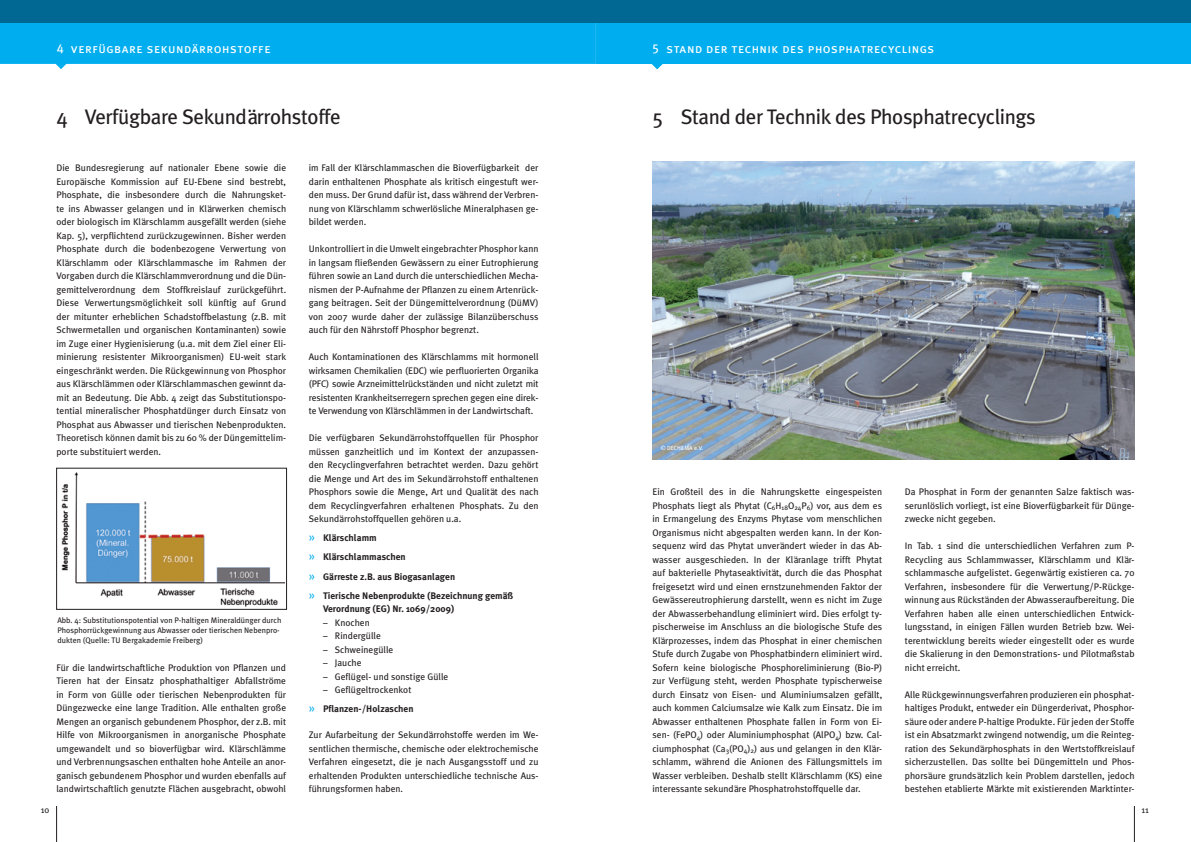
<style>
.page{position:relative;width:1191px;height:842px;background:#fff}
.page>*{position:absolute;margin:0;border:0;box-sizing:border-box;transform-origin:0 0}
.t1{font:21px "Meta Plus";letter-spacing:-.02em;color:#231f20}
.t2{font:13px "Meta Plus Book Caps";letter-spacing:.035em;color:#fff}
.t3{font:9.5px/13.5px "Meta Plus";color:#231f20;text-align:justify}
.t4{font:700 9.5px/19.2px "Meta Plus";color:#231f20}
.t5{font:9px "Meta Plus";color:#231f20}
.t6{font:8px/10px "Meta Plus";color:#231f20}
.t7{font:6px "Meta Plus";letter-spacing:.005em;color:#fff}
.s1{font-weight:400;font-size:12px;color:#00aeef}
.s2{font-weight:400}
</style>
<div class="page">
<svg style="left:0;top:23px;width:595px;height:46px;background:#1bb6f0"></svg>
<svg style="left:595px;top:23px;width:596px;height:46px;background:#1bb6f0"></svg>
<hr style="left:1134px;top:806px;width:1px;height:36px;background:#231f20">
<div style="left:595px;top:0;width:596px;height:23px;background:#006893"></div>
<hr style="left:56px;top:806px;width:1px;height:36px;background:#231f20">
<div style="left:0;top:0;width:595px;height:23px;background:#006893"></div>
<img style="left:61px;top:472px;width:223px;height:135px">
<div style="left:56px;top:468px;width:231px;height:141px;border:1px solid #231f20"></div>
<img style="left:652px;top:162px;width:482px;height:297px">
<h2 class="t2" style="left:57px;top:41px;width:215px">4 verfügbare sekundärrohstoffe</h2>
<h1 class="t1" style="left:56px;top:105px;width:286px">4 Verfügbare Sekundärrohstoffe</h1>
<p class="t3" style="left:56px;top:161px;width:231px">Die Bundesregierung auf nationaler Ebene sowie die Europäische Kommission auf EU-Ebene sind bestrebt, Phosphate, die insbesondere durch die Nahrungsket&shy;te ins Abwasser gelangen und in Klärwerken chemisch oder biologisch im Klärschlamm ausgefällt werden (siehe Kap. 5), verpflichtend zurückzugewinnen. Bisher werden Phosphate durch die bodenbezogene Verwertung von Klärschlamm oder Klärschlammasche im Rahmen der Vorgaben durch die Klärschlammverordnung und die Dün&shy;gemittelverordnung dem Stoffkreislauf zurückgeführt.<br>Diese Verwertungsmöglichkeit soll künftig auf Grund der mitunter erheblichen Schadstoffbelastung (z.B. mit Schwermetallen und organischen Kontaminanten) sowie im Zuge einer Hygienisierung (u.a. mit dem Ziel einer Eli&shy;minierung resistenter Mikroorganismen) EU-weit stark eingeschränkt werden. Die Rückgewinnung von Phosphor aus Klärschlämmen oder Klärschlammaschen gewinnt da&shy;mit an Bedeutung. Die Abb. 4 zeigt das Substitutionspo&shy;tential mineralischer Phosphatdünger durch Einsatz von Phosphat aus Abwasser und tierischen Nebenprodukten.<br>Theoretisch können damit bis zu 60 % der Düngemittelim&shy;porte substituiert werden.</p>
<p class="t6" style="left:57px;top:616px;width:226px">Abb. 4: Substitutionspotential von P-haltigen Mineraldünger durch<br>Phosphorrückgewinnung aus Abwasser oder tierischen Nebenpro&shy;dukten (Quelle: TU Bergakademie Freiberg)</p>
<p class="t3" style="left:56px;top:660px;width:231px">Für die landwirtschaftliche Produktion von Pflanzen und Tieren hat der Einsatz phosphathaltiger Abfallströme in Form von Gülle oder tierischen Nebenprodukten für Düngezwecke eine lange Tradition. Alle enthalten große Mengen an organisch gebundenem Phosphor, der z.B. mit Hilfe von Mikroorganismen in anorganische Phosphate umgewandelt und so bioverfügbar wird. Klärschlämme und Verbrennungsaschen enthalten hohe Anteile an anor&shy;ganisch gebundenem Phosphor und wurden ebenfalls auf landwirtschaftlich genutzte Flächen ausgebracht, obwohl</p>
<p class="t5" style="left:41px;top:805px;width:10px">10</p>
<p class="t3" style="left:309px;top:161px;width:231px">im Fall der Klärschlammaschen die Bioverfügbarkeit der darin enthaltenen Phosphate als kritisch eingestuft wer&shy;den muss. Der Grund dafür ist, dass während der Verbren&shy;nung von Klärschlamm schwerlösliche Mineralphasen ge&shy;bildet werden.</p>
<p class="t3" style="left:309px;top:242px;width:231px">Unkontrolliert in die Umwelt eingebrachter Phosphor kann in langsam fließenden Gewässern zu einer Eutrophierung führen sowie an Land durch die unterschiedlichen Mecha&shy;nismen der P-Aufnahme der Pflanzen zu einem Artenrück&shy;gang beitragen. Seit der Düngemittelverordnung (DüMV) von 2007 wurde daher der zulässige Bilanzüberschuss auch für den Nährstoff Phosphor begrenzt.</p>
<p class="t3" style="left:309px;top:350px;width:231px">Auch Kontaminationen des Klärschlamms mit hormonell wirksamen Chemikalien (EDC) wie perfluorierten Organika (PFC) sowie Arzneimittelrückständen und nicht zuletzt mit resistenten Krankheitserregern sprechen gegen eine direk&shy;te Verwendung von Klärschlämmen in der Landwirtschaft.</p>
<p class="t3" style="left:309px;top:431px;width:231px">Die verfügbaren Sekundärrohstoffquellen für Phosphor müssen ganzheitlich und im Kontext der anzupassen&shy;den Recyclingverfahren betrachtet werden. Dazu gehört die Menge und Art des im Sekundärrohstoff enthaltenen Phosphors sowie die Menge, Art und Qualität des nach dem Recyclingverfahren erhaltenen Phosphats. Zu den Sekundärrohstoffquellen gehören u.a.</p>
<p class="t4" style="left:309px;top:528px;width:206px"><span class="s1">»</span> Klärschlamm<br><span class="s1">»</span> Klärschlammaschen<br><span class="s1">»</span> Gärreste z.B. aus Biogasanlagen<br><span class="s1">»</span> Tierische Nebenprodukte (Bezeichnung gemäß</p>
<p class="t4" style="left:323px;top:599px;width:133px">Verordnung (EG) Nr. 1069/2009)</p>
<p class="t3" style="left:323px;top:616px;width:48px">– Knochen</p>
<p class="t3" style="left:323px;top:629px;width:59px">– Rindergülle</p>
<p class="t3" style="left:323px;top:643px;width:72px">– Schweinegülle</p>
<p class="t3" style="left:323px;top:656px;width:40px">– Jauche</p>
<p class="t3" style="left:323px;top:670px;width:127px">– Geflügel- und sonstige Gülle</p>
<p class="t4" style="left:309px;top:680px;width:106px;text-align:right"><span class="s2">– Geflügeltrockenkot<br></span><span class="s1">»</span> Pflanzen-/Holzaschen</p>
<p class="t3" style="left:309px;top:728px;width:231px">Zur Aufarbeitung der Sekundärrohstoffe werden im We&shy;sentlichen thermische, chemische oder elektrochemische Verfahren eingesetzt, die je nach Ausgangsstoff und zu erhaltenden Produkten unterschiedliche technische Aus&shy;führungsformen haben.</p>
<h2 class="t2" style="left:652px;top:41px;width:283px">5 stand der technik des phosphatrecyclings</h2>
<h1 class="t1" style="left:652px;top:105px;width:385px">5 Stand der Technik des Phosphatrecyclings</h1>
<p class="t7" style="left:661px;top:444px;width:44px">© DECHEMA e.V.</p>
<p class="t3" style="left:652px;top:485px;width:231px">Ein Großteil des in die Nahrungskette eingespeisten Phosphats liegt als Phytat (C<sub>6</sub>H<sub>18</sub>O<sub>24</sub>P<sub>6</sub>) vor, aus dem es in Ermangelung des Enzyms Phytase vom menschlichen Organismus nicht abgespalten werden kann. In der Kon&shy;sequenz wird das Phytat unverändert wieder in das Ab&shy;wasser ausgeschieden. In der Kläranlage trifft Phytat auf bakterielle Phytaseaktivität, durch die das Phosphat freigesetzt wird und einen ernstzunehmenden Faktor der Gewässereutrophierung darstellt, wenn es nicht im Zuge der Abwasserbehandlung eliminiert wird. Dies erfolgt ty&shy;pischerweise im Anschluss an die biologische Stufe des Klärprozesses, indem das Phosphat in einer chemischen Stufe durch Zugabe von Phosphatbindern eliminiert wird.<br>Sofern keine biologische Phosphoreliminierung (Bio-P) zur Verfügung steht, werden Phosphate typischerweise durch Einsatz von Eisen- und Aluminiumsalzen gefällt, auch kommen Calciumsalze wie Kalk zum Einsatz. Die im Abwasser enthaltenen Phosphate fallen in Form von Ei&shy;sen- (FePO<sub>4</sub>) oder Aluminiumphosphat (AlPO<sub>4</sub>) bzw. Cal&shy;ciumphosphat (Ca<sub>3</sub>(PO<sub>4</sub>)<sub>2</sub>) aus und gelangen in den Klär&shy;schlamm, während die Anionen des Fällungsmittels im Wasser verbleiben. Deshalb stellt Klärschlamm (KS) eine interessante sekundäre Phosphatrohstoffquelle dar.</p>
<p class="t3" style="left:905px;top:485px;width:231px">Da Phosphat in Form der genannten Salze faktisch was&shy;serunlöslich vorliegt, ist eine Bioverfügbarkeit für Dünge&shy;zwecke nicht gegeben.</p>
<p class="t3" style="left:905px;top:539px;width:231px">In Tab. 1 sind die unterschiedlichen Verfahren zum P-Recycling aus Schlammwasser, Klärschlamm und Klär&shy;schlammasche aufgelistet. Gegenwärtig existieren ca. 70<br>Verfahren, insbesondere für die Verwertung/P-Rückge&shy;winnung aus Rückständen der Abwasseraufbereitung. Die Verfahren haben alle einen unterschiedlichen Entwick&shy;lungsstand, in einigen Fällen wurden Betrieb bzw. Wei&shy;terentwicklung bereits wieder eingestellt oder es wurde die Skalierung in den Demonstrations- und Pilotmaßstab nicht erreicht.</p>
<p class="t3" style="left:905px;top:687px;width:231px">Alle Rückgewinnungsverfahren produzieren ein phosphat&shy;haltiges Produkt, entweder ein Düngerderivat, Phosphor&shy;säure oder andere P-haltige Produkte. Für jeden der Stoffe ist ein Absatzmarkt zwingend notwendig, um die Reinteg&shy;ration des Sekundärphosphats in den Wertstoffkreislauf sicherzustellen. Das sollte bei Düngemitteln und Phos&shy;phorsäure grundsätzlich kein Problem darstellen, jedoch bestehen etablierte Märkte mit existierenden Marktinter-</p>
<p class="t5" style="left:1141px;top:805px;width:9px">11</p>
</div>
